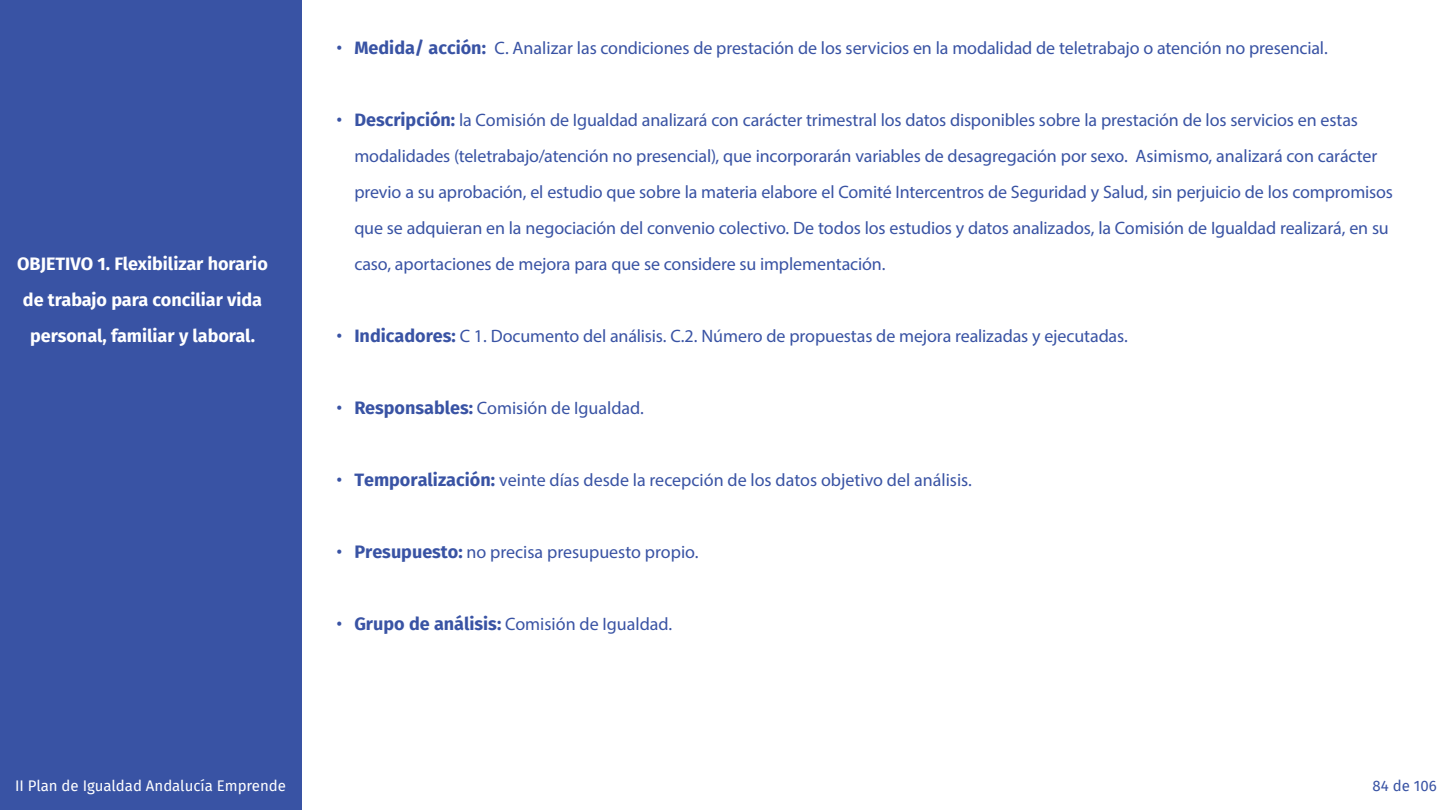
<style>
.page{position:relative;width:1440px;height:810px;background:#fff}
.page>*{position:absolute;margin:0;border:0;box-sizing:border-box;transform-origin:0 0}
.t1{font:18px/36px "Myriad Pro";letter-spacing:-.005em;color:#3953a4}
.Título_de_barra_late{font:700 18px/36px "Fira Sans";color:#fff;text-align:center}
.t2{font:15px "Fira Sans";color:#fff}
.t3{font:15px "Fira Sans";color:#3953a4}
.s1{font-family:"Fira Sans"}
.s2{font-family:"Fira Sans";font-weight:700}
</style>
<div class="page">
<div style="left:0;top:0;width:302px;height:810px;background:#3953a4"></div>
<p class="Título_de_barra_late" style="left:17px;top:244px;width:252px">OBJETIVO 1. Flexibilizar horario de trabajo para conciliar vida personal, familiar y laboral.</p>
<p class="t1" style="left:336px;top:30px;width:993px"><span class="s1">•</span> <span class="s2">Medida/ acción:</span> C. Analizar las condiciones de prestación de los servicios en la modalidad de teletrabajo o atención no presencial.</p>
<p class="t1" style="left:354px;top:102px;width:1040px;text-indent:-18px"><span class="s1">•</span> <span class="s2">Descripción:</span> la Comisión de Igualdad analizará con carácter trimestral los datos disponibles sobre la prestación de los servicios en estas modalidades (teletrabajo/atención no presencial), que incorporarán variables de desagregación por sexo. Asimismo, analizará con carácter previo a su aprobación, el estudio que sobre la materia elabore el Comité Intercentros de Seguridad y Salud, sin perjuicio de los compromisos que se adquieran en la negociación del convenio colectivo. De todos los estudios y datos analizados, la Comisión de Igualdad realizará, en su caso, aportaciones de mejora para que se considere su implementación.</p>
<p class="t1" style="left:336px;top:318px;width:793px"><span class="s1">•</span> <span class="s2">Indicadores:</span> C 1. Documento del análisis. C.2. Número de propuestas de mejora realizadas y ejecutadas.</p>
<p class="t1" style="left:336px;top:390px;width:309px"><span class="s1">•</span> <span class="s2">Responsables:</span> Comisión de Igualdad.</p>
<p class="t1" style="left:336px;top:462px;width:637px"><span class="s1">•</span> <span class="s2">Temporalización:</span> veinte días desde la recepción de los datos objetivo del análisis.</p>
<p class="t1" style="left:336px;top:534px;width:364px"><span class="s1">•</span> <span class="s2">Presupuesto:</span> no precisa presupuesto propio.</p>
<p class="t1" style="left:336px;top:606px;width:337px"><span class="s1">•</span> <span class="s2">Grupo de análisis:</span> Comisión de Igualdad.</p>
<p class="t2" style="left:15px;top:774px;width:273px">II Plan de Igualdad Andalucía Emprende</p>
<p class="t3" style="left:1372px;top:774px;width:66px">84 de 106</p>
</div>
